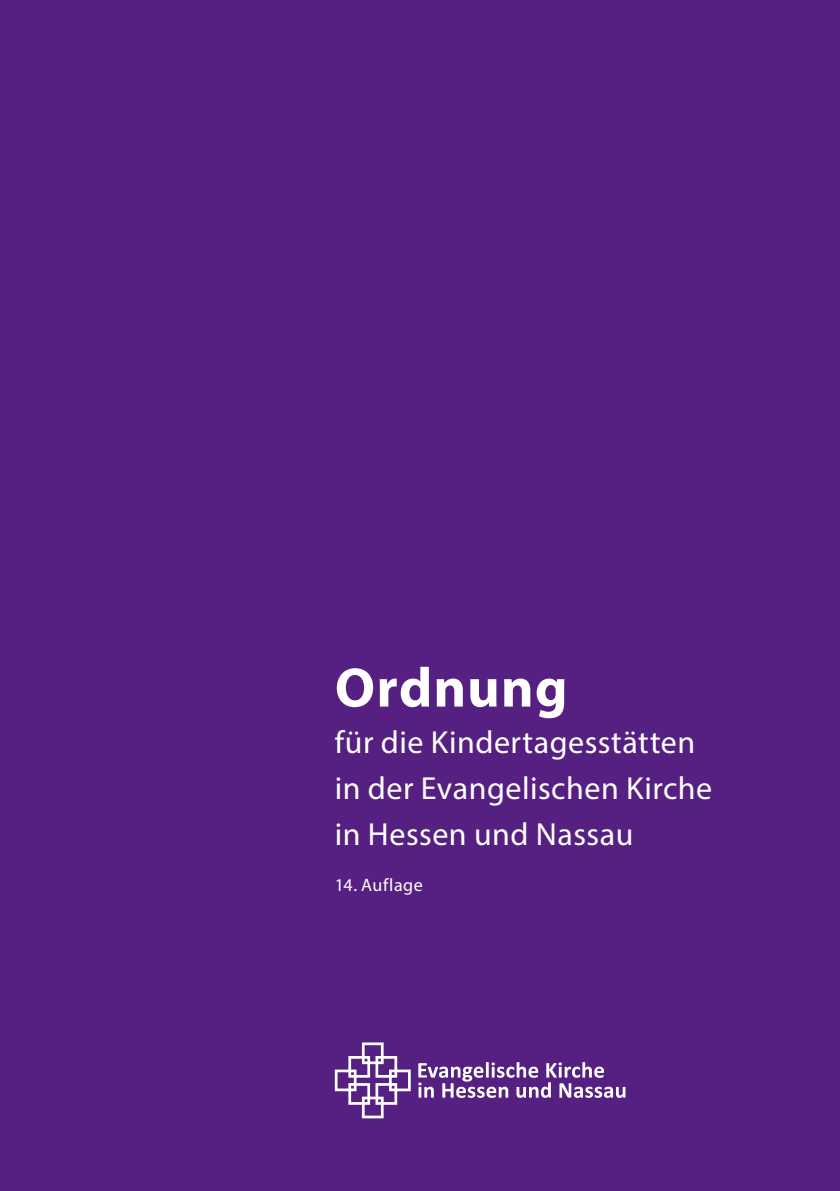
<style>
.page{position:relative;width:840px;height:1191px;background:#fff}
.page>*{position:absolute;margin:0;border:0;box-sizing:border-box;transform-origin:0 0}
.t1{font:700 56px "Myriad Pro";letter-spacing:.02em;color:#fff}
.t2{font:32px/46px "Myriad Pro";letter-spacing:.015em;color:#fff}
.t3{font:18px "Myriad Pro";letter-spacing:.03em;color:#fff}
</style>
<div class="page">
<div style="left:0;top:0;width:839px;height:1191px;background:#562082"></div>
<svg style="left:334px;top:1042px;width:76px;height:76px"></svg>
<svg style="left:418px;top:1062px;width:207px;height:35px"></svg>
<h1 class="t1" style="left:334px;top:651px;width:234px">Ordnung</h1>
<p class="t2" style="left:334px;top:718px;width:378px">für die Kindertagesstätten in der Evangelischen Kirche in Hessen und Nassau</p>
<p class="t3" style="left:334px;top:873px;width:89px">14. Auflage</p>
</div>
